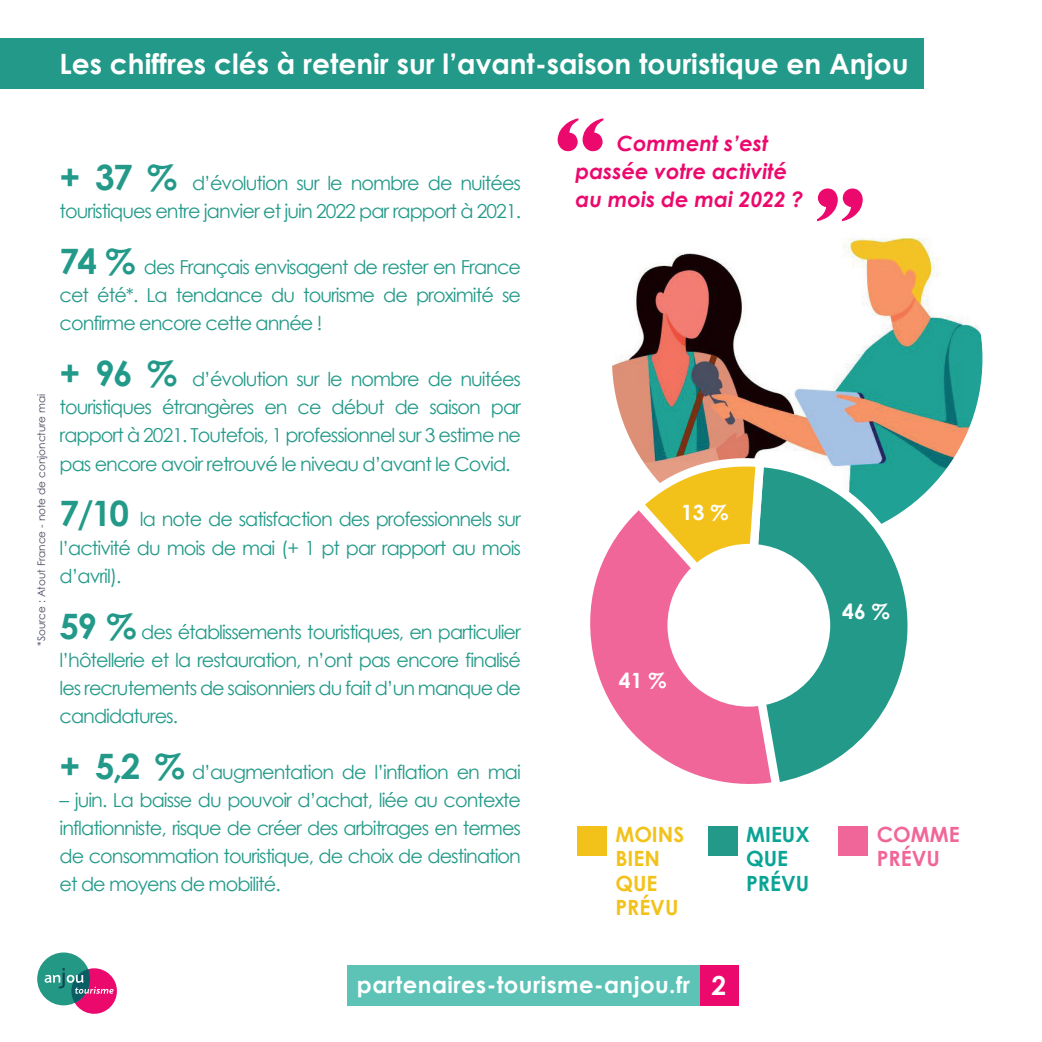
<style>
.page{position:relative;width:1042px;height:1042px;background:#fff}
.page>*{position:absolute;margin:0;border:0;box-sizing:border-box;transform-origin:0 0}
.t1{font:700 113.75px "Perpetua Titling";color:#ec096d}
.t2{font:700 28px "Century Gothic";color:#fff}
.t3{font:700 22.75px "Century Gothic";letter-spacing:.02em;color:#fff}
.t4{font:italic 700 21px/28px "Century Gothic";color:#ec096d}
.t5{font:700 21px/24.5px "Century Gothic";color:#f3c21a}
.t6{font:700 21px/24.5px "Century Gothic";color:#0aa495}
.t7{font:700 21px/24.5px "Century Gothic";color:#f16698}
.t8{font:700 21px "Century Gothic";color:#fff}
.t9{font:19.25px/28px "Century Gothic";letter-spacing:-.05em;color:#239a89;text-align:justify}
.t10{font:10.5px "Century Gothic";color:#45485d}
.s1{font-weight:700;font-size:35px}
.s2{font-size:26.25px}
</style>
<div class="page">
<div style="left:700px;top:965px;width:39px;height:41px;background:#ec096d"></div>
<div style="left:347px;top:965px;width:353px;height:41px;background:#5cc3b6"></div>
<div style="left:71px;top:968px;width:46px;height:46px;background:#ec096d;border-radius:50%"></div>
<div style="left:37px;top:952px;width:53px;height:53px;background:#239884;border-radius:50%"></div>
<svg style="left:45px;top:968px;width:69px;height:35px"></svg>
<div style="left:708px;top:826px;width:29px;height:30px;background:#239a89"></div>
<div style="left:838px;top:826px;width:30px;height:30px;background:#f16698"></div>
<div style="left:577px;top:826px;width:30px;height:30px;background:#f3c21a"></div>
<img style="left:612px;top:174px;width:370px;height:370px;border-radius:185px">
<svg style="left:590px;top:523px;width:148px;height:261px"></svg>
<svg style="left:738px;top:454px;width:179px;height:330px"></svg>
<svg style="left:627px;top:455px;width:142px;height:183px"></svg>
<div style="left:667px;top:544px;width:163px;height:162px;background:#fff;border-radius:50%"></div>
<div style="left:0;top:38px;width:923px;height:51px;background:#239a89"></div>
<h2 class="t2" style="left:60px;top:43px;width:850px">Les chiffres clés à retenir sur l’avant-saison touristique en Anjou</h2>
<p class="t10" style="left:34px;top:646px;width:254px;rotate:-90deg">*Source : Atout France - note de conjoncture mai</p>
<p class="t9" style="left:60px;top:169px;width:463px"><span class="s1">+ 37 %</span> d’évolution sur le nombre de nuitées touristiques entre janvier et juin 2022 par rapport à 2021.</p>
<p class="t9" style="left:60px;top:253px;width:463px"><span class="s1">74 %</span> des Français envisagent de rester en France cet été*. La tendance du tourisme de proximité se confirme encore cette année !</p>
<p class="t9" style="left:60px;top:365px;width:463px"><span class="s1">+ 96 %</span> d’évolution sur le nombre de nuitées touristiques étrangères en ce début de saison par rapport à 2021. Toutefois, 1 professionnel sur 3 estime ne pas encore avoir retrouvé le niveau d’avant le Covid.</p>
<p class="t9" style="left:60px;top:505px;width:463px"><span class="s1">7/10</span> la note de satisfaction des professionnels sur l’activité du mois de mai (+ 1 pt par rapport au mois d’avril).</p>
<p class="t9" style="left:60px;top:617px;width:463px"><span class="s1">59 %</span> des établissements touristiques, en particulier l’hôtellerie et la restauration, n’ont pas encore finalisé les recrutements de saisonniers du fait d’un manque de candidatures.</p>
<p class="t9" style="left:60px;top:757px;width:463px"><span class="s1">+ 5,2 %</span> d’augmentation de l’inflation en mai</p>
<p class="t9" style="left:60px;top:785px;width:463px">– juin. La baisse du pouvoir d’achat, liée au contexte inflationniste, risque de créer des arbitrages en termes de consommation touristique, de choix de destination et de moyens de mobilité.</p>
<h1 class="t1" style="left:554px;top:89px;width:54px">“</h1>
<p class="t4" style="left:575px;top:129px;width:213px;text-indent:41px">Comment s’est passée votre activité</p>
<p class="t4" style="left:575px;top:185px;width:230px">au mois de mai 2022 ?</p>
<h1 class="t1" style="left:814px;top:160px;width:54px">”</h1>
<p class="t8" style="left:681px;top:496px;width:49px">13 %</p>
<p class="t8" style="left:619px;top:665px;width:49px">41 %</p>
<p class="t8" style="left:842px;top:595px;width:49px">46 %</p>
<p class="t5" style="left:615px;top:821px;width:70px">MOINS<br>BIEN<br>QUE<br>PRÉVU</p>
<p class="t6" style="left:746px;top:821px;width:65px">MIEUX<br>QUE<br>PRÉVU</p>
<p class="t7" style="left:877px;top:821px;width:84px">COMME<br>PRÉVU</p>
<p class="t3" style="left:357px;top:967px;width:371px">partenaires-tourisme-anjou.fr <span class="s2">2</span></p>
</div>
